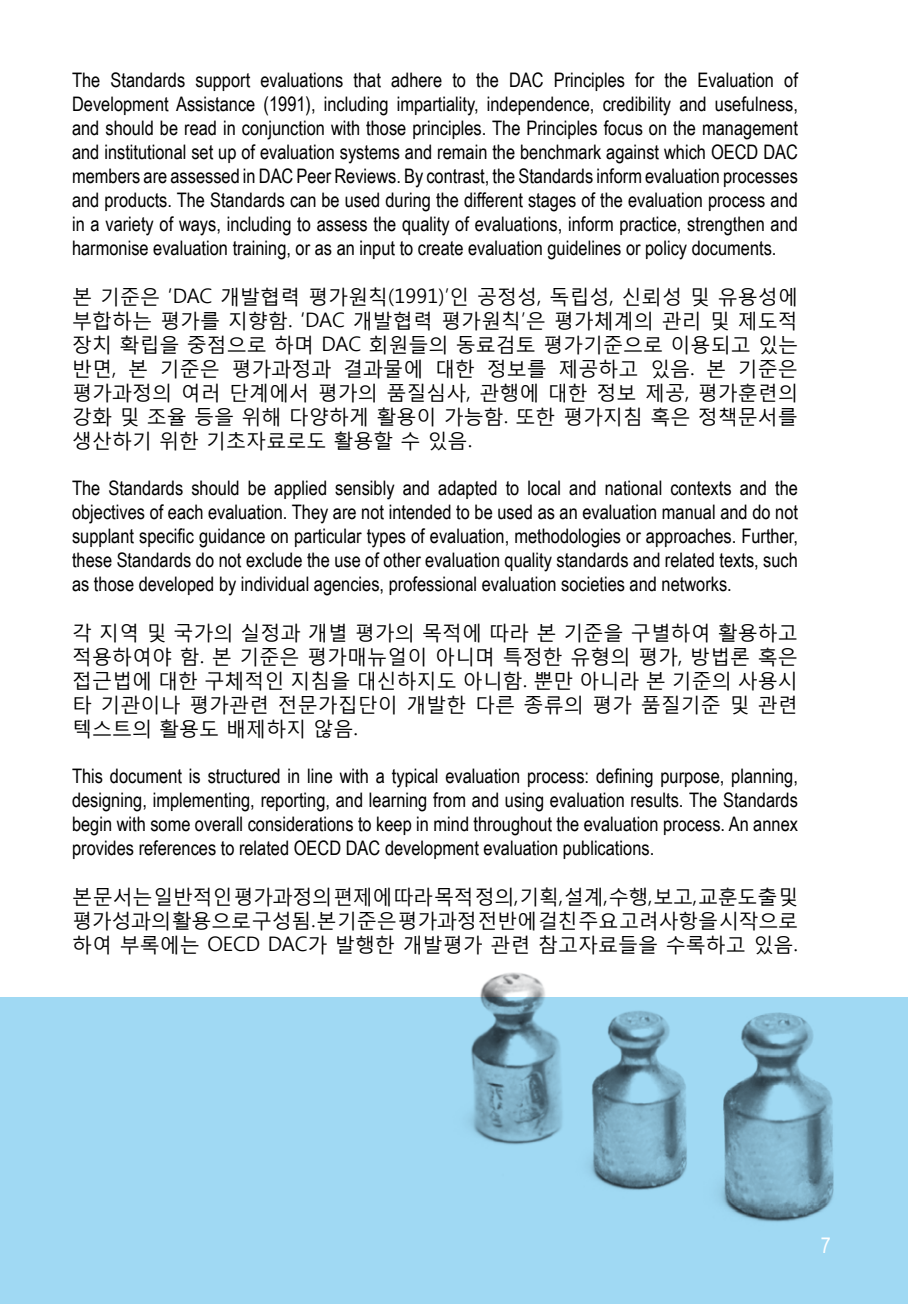
<style>
.page{position:relative;width:908px;height:1304px;background:#fff}
.page>*{position:absolute;margin:0;border:0;box-sizing:border-box;transform-origin:0 0}
.t1{font:22px "Arial Narrow";color:#fff}
.t2{font:20px/24px "Arial Narrow";color:#000;text-align:justify}
.t3{font:20px/24px "Malgun Gothic";color:#000;text-align:justify}
</style>
<div class="page">
<div style="left:0;top:1212px;width:907px;height:92px;background:#a0d9f3"></div>
<div style="left:0;top:998px;width:907px;height:219px;background:#a0d9f3"></div>
<img style="left:447px;top:972px;width:256px;height:218px">
<img style="left:703px;top:997px;width:155px;height:225px">
<p class="t2" style="left:72px;top:67px;width:727px">The Standards support evaluations that adhere to the DAC Principles for the Evaluation of Development Assistance (1991), including impartiality, independence, credibility and usefulness, and should be read in conjunction with those principles. The Principles focus on the management and institutional set up of evaluation systems and remain the benchmark against which OECD DAC members are assessed in DAC Peer Reviews. By contrast, the Standards inform evaluation processes and products. The Standards can be used during the different stages of the evaluation process and in a variety of ways, including to assess the quality of evaluations, inform practice, strengthen and harmonise evaluation training, or as an input to create evaluation guidelines or policy documents.</p>
<p class="t3" style="left:72px;top:284px;width:727px">본 기준은 ‘DAC 개발협력 평가원칙(1991)’인 공정성, 독립성, 신뢰성 및 유용성에 부합하는 평가를 지향함. ‘DAC 개발협력 평가원칙’은 평가체계의 관리 및 제도적 장치 확립을 중점으로 하며 DAC 회원들의 동료검토 평가기준으로 이용되고 있는 반면, 본 기준은 평가과정과 결과물에 대한 정보를 제공하고 있음. 본 기준은 평가과정의 여러 단계에서 평가의 품질심사, 관행에 대한 정보 제공, 평가훈련의 강화 및 조율 등을 위해 다양하게 활용이 가능함. 또한 평가지침 혹은 정책문서를 생산하기 위한 기초자료로도 활용할 수 있음.</p>
<p class="t2" style="left:72px;top:475px;width:727px">The Standards should be applied sensibly and adapted to local and national contexts and the objectives of each evaluation. They are not intended to be used as an evaluation manual and do not supplant specific guidance on particular types of evaluation, methodologies or approaches. Further, these Standards do not exclude the use of other evaluation quality standards and related texts, such as those developed by individual agencies, professional evaluation societies and networks.</p>
<p class="t3" style="left:72px;top:620px;width:727px">각 지역 및 국가의 실정과 개별 평가의 목적에 따라 본 기준을 구별하여 활용하고 적용하여야 함. 본 기준은 평가매뉴얼이 아니며 특정한 유형의 평가, 방법론 혹은 접근법에 대한 구체적인 지침을 대신하지도 아니함. 뿐만 아니라 본 기준의 사용시 타 기관이나 평가관련 전문가집단이 개발한 다른 종류의 평가 품질기준 및 관련 텍스트의 활용도 배제하지 않음.</p>
<p class="t2" style="left:72px;top:763px;width:727px">This document is structured in line with a typical evaluation process: defining purpose, planning, designing, implementing, reporting, and learning from and using evaluation results. The Standards begin with some overall considerations to keep in mind throughout the evaluation process. An annex provides references to related OECD DAC development evaluation publications.</p>
<p class="t3" style="left:72px;top:884px;width:727px">본 문서는 일반적인 평가과정의 편제에 따라 목적 정의, 기획, 설계, 수행, 보고, 교훈도출 및 평가성과의 활용으로 구성됨. 본 기준은 평가과정 전반에 걸친 주요 고려사항을 시작으로 하여 부록에는 OECD DAC가 발행한 개발평가 관련 참고자료들을 수록하고 있음.</p>
<p class="t1" style="left:820px;top:1229px;width:12px">7</p>
</div>
